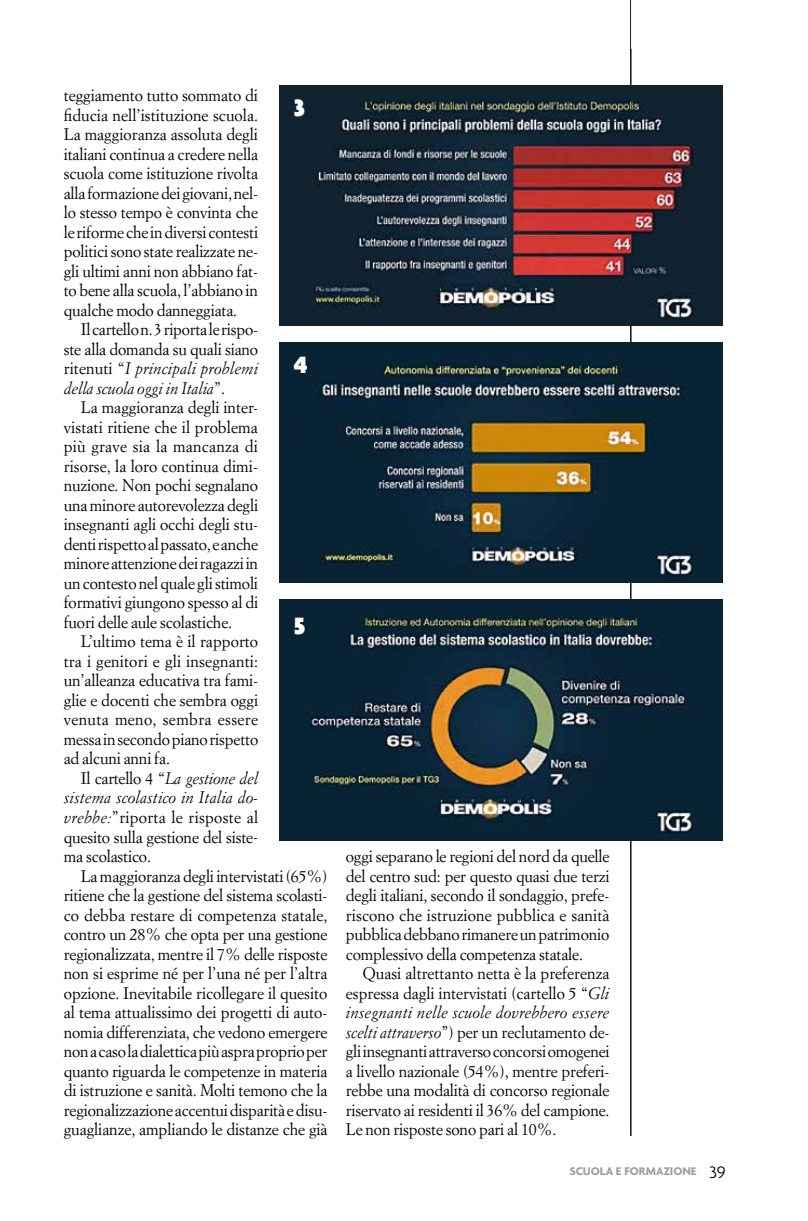
<style>
.page{position:relative;width:808px;height:1221px;background:#fff}
.page>*{position:absolute;margin:0;border:0;box-sizing:border-box;transform-origin:0 0}
.t1{font:900 25.5px "Agenda";color:#fff}
.t2{font:16.5px/19.5px "Simoncini Garamond";letter-spacing:-.01em;color:#000;text-align:justify;scale:.96 1}
.t3{font:700 12px "Agenda";color:#9c9e9f}
.s1{font-style:italic}
.s2{font-weight:300;font-size:18px;color:#000}
</style>
<div class="page">
<hr style="left:631px;top:49px;width:1px;height:1086px;background:#000">
<hr style="left:630px;top:0;width:1px;height:1135px;background:#000">
<img style="left:279px;top:85px;width:444px;height:240px">
<img style="left:279px;top:342px;width:444px;height:240px">
<img style="left:279px;top:599px;width:444px;height:241px">
<p class="t2" style="left:64px;top:85px;width:204px">teggiamento tutto sommato di fiducia nell’istituzione scuola.<br>La maggioranza assoluta degli italiani continua a credere nella scuola come istituzione rivolta alla formazione dei giovani, nel&shy;lo stesso tempo è convinta che le riforme che in diversi contesti politici sono state realizzate ne&shy;gli ultimi anni non abbiano fat&shy;to bene alla scuola, l’abbiano in qualche modo danneggiata.</p>
<p class="t2" style="left:64px;top:319px;width:204px;text-indent:17px">Il cartello n. 3 riporta le rispo&shy;ste alla domanda su quali siano ritenuti “<span class="s1">I principali problemi della scuola oggi in Italia</span>”.</p>
<p class="t2" style="left:64px;top:397px;width:204px;text-indent:17px">La maggioranza degli inter&shy;vistati ritiene che il problema più grave sia la mancanza di risorse, la loro continua dimi&shy;nuzione. Non pochi segnalano una minore autorevolezza degli insegnanti agli occhi degli stu&shy;denti rispetto al passato, e anche minore attenzione dei ragazzi in un contesto nel quale gli stimoli formativi giungono spesso al di fuori delle aule scolastiche.</p>
<p class="t2" style="left:64px;top:631px;width:204px;text-indent:17px">L’ultimo tema è il rapporto tra i genitori e gli insegnanti: un’alleanza educativa tra fami&shy;glie e docenti che sembra oggi venuta meno, sembra essere messa in secondo piano rispetto ad alcuni anni fa.</p>
<p class="t2" style="left:64px;top:768px;width:204px;text-indent:17px">Il cartello 4 “<span class="s1">La gestione del sistema scolastico in Italia do&shy;vrebbe:</span>”riporta le risposte al quesito sulla gestione del siste&shy;ma scolastico.</p>
<p class="t2" style="left:64px;top:865px;width:276px;text-indent:17px">La maggioranza degli intervistati (65%) ritiene che la gestione del sistema scolasti&shy;co debba restare di competenza statale, contro un 28% che opta per una gestione regionalizzata, mentre il 7% delle risposte non si esprime né per l’una né per l’altra opzione. Inevitabile ricollegare il quesito al tema attualissimo dei progetti di auto&shy;nomia differenziata, che vedono emergere non a caso la dialettica più aspra proprio per quanto riguarda le competenze in materia di istruzione e sanità. Molti temono che la regionalizzazione accentui disparità e disu&shy;guaglianze, ampliando le distanze che già</p>
<h1 class="t1" style="left:294px;top:92px;width:13px">3</h1>
<h1 class="t1" style="left:294px;top:349px;width:15px">4</h1>
<h1 class="t1" style="left:294px;top:610px;width:13px">5</h1>
<p class="t2" style="left:346px;top:846px;width:276px">oggi separano le regioni del nord da quelle del centro sud: per questo quasi due terzi degli italiani, secondo il sondaggio, prefe&shy;riscono che istruzione pubblica e sanità pubblica debbano rimanere un patrimonio complessivo della competenza statale.</p>
<p class="t2" style="left:346px;top:963px;width:276px;text-indent:17px">Quasi altrettanto netta è la preferenza espressa dagli intervistati (cartello 5 “<span class="s1">Gli insegnanti nelle scuole dovrebbero essere scelti attraverso</span>”) per un reclutamento de&shy;gli insegnanti attraverso concorsi omogenei a livello nazionale (54%), mentre preferi&shy;rebbe una modalità di concorso regionale riservato ai residenti il 36% del campione.<br>Le non risposte sono pari al 10%.</p>
<p class="t3" style="left:570px;top:1163px;width:157px">SCUOLA E FORMAZIONE <span class="s2">39</span></p>
</div>
